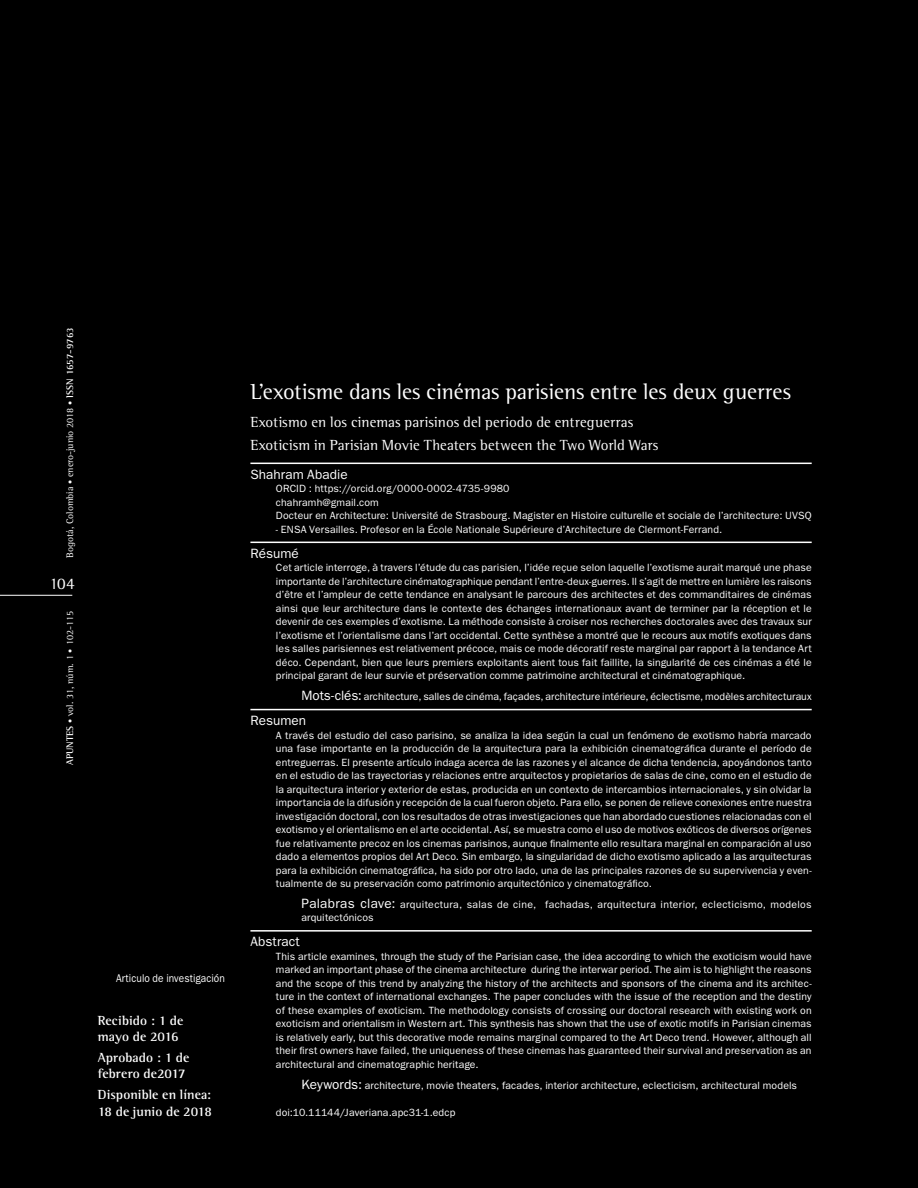
<style>
.page{position:relative;width:918px;height:1188px;background:#000}
.page>*{position:absolute;margin:0;border:0;box-sizing:border-box;transform-origin:0 0}
.N_Titulo{font:22.5px "Agfa Rotis Semi Serif";color:#fff}
.Titulo{font:16.5px "Agfa Rotis Semi Serif";color:#fff}
.N_Título_Inglés{font:15px "Agfa Rotis Semi Serif";letter-spacing:.005em;color:#fff}
.N_Info_Reseña{font:700 13.5px/16.5px "Agfa Rotis Semi Serif";color:#fff}
.N_Subtítulo{font:13.5px "ITC Franklin Gothic Std";letter-spacing:.005em;color:#fff}
.N_Pie_de_Página{font:11.25px "ITC Franklin Gothic Std";letter-spacing:.01em;color:#fff;scale:.9 1}
.N_Body{font:10.5px/13.5px "ITC Franklin Gothic Std";letter-spacing:.01em;color:#fff;text-align:justify}
.N_Palabras_Clave{font:10.5px "ITC Franklin Gothic Std";letter-spacing:.01em;color:#fff}
.N_Palabras_Clave-2{font:10.5px/13.5px "ITC Franklin Gothic Std";letter-spacing:.03em;color:#fff}
.t1{font:9.75px "Agfa Rotis Semi Serif";color:#fff}
.s1{font-size:8.25px}
.s2{font-weight:700}
.s3{font-size:13.5px}
</style>
<div class="page">
<hr style="left:0;top:595px;width:72px;height:1px;background:#fff">
<hr style="left:250px;top:463px;width:562px;height:1px;background:#fff">
<hr style="left:250px;top:542px;width:562px;height:1px;background:#fff">
<hr style="left:250px;top:709px;width:562px;height:1px;background:#fff">
<hr style="left:250px;top:930px;width:562px;height:2px;background:#fff">
<p class="t1" style="left:64px;top:558px;width:232px;rotate:-90deg">Bogotá, Colombia <span class="s1">•</span> enero-junio 2018 <span class="s1">•</span> <span class="s2">ISSN 1657-9763</span></p>
<p class="Titulo" style="left:50px;top:574px;width:27px">104</p>
<p class="t1" style="left:64px;top:765px;width:155px;rotate:-90deg"><span class="s2">APUNTES</span> <span class="s1">•</span> vol. 31, núm. 1 <span class="s1">•</span> 102-115</p>
<p class="N_Pie_de_Página" style="left:116px;top:971px;width:123px">Articulo de investigación</p>
<p class="N_Info_Reseña" style="left:98px;top:1012px;width:87px">Recibido : 1 de mayo de 2016</p>
<p class="N_Info_Reseña" style="left:98px;top:1049px;width:93px">Aprobado : 1 de febrero de2017</p>
<p class="N_Info_Reseña" style="left:98px;top:1086px;width:116px">Disponible en línea:<br>18 de junio de 2018</p>
<p class="N_Titulo" style="left:250px;top:379px;width:542px">L’exotisme dans les cinémas parisiens entre les deux guerres</p>
<p class="N_Título_Inglés" style="left:250px;top:413px;width:384px">Exotismo en los cinemas parisinos del periodo de entreguerras</p>
<p class="N_Título_Inglés" style="left:250px;top:436px;width:410px">Exoticism in Parisian Movie Theaters between the Two World Wars</p>
<p class="N_Subtítulo" style="left:250px;top:467px;width:99px">Shahram Abadie</p>
<p class="N_Body" style="left:276px;top:482px;width:235px">ORCID : https://orcid.org/0000-0002-4735-9980</p>
<p class="N_Body" style="left:276px;top:496px;width:104px">chahramh@gmail.com</p>
<p class="N_Body" style="left:276px;top:509px;width:537px">Docteur en Architecture: Université de Strasbourg. Magister en Histoire culturelle et sociale de l’architecture: UVSQ</p>
<p class="N_Body" style="left:276px;top:523px;width:448px">- ENSA Versailles. Profesor en la École Nationale Supérieure d’Architecture de Clermont-Ferrand.</p>
<p class="N_Subtítulo" style="left:250px;top:546px;width:50px">Résumé</p>
<p class="N_Body" style="left:276px;top:561px;width:537px">Cet article interroge, à travers l’étude du cas parisien, l’idée reçue selon laquelle l’exotisme aurait marqué une phase importante de l’architecture cinématographique pendant l’entre-deux-guerres. Il s’agit de mettre en lumière les raisons d’être et l’ampleur de cette tendance en analysant le parcours des architectes et des commanditaires de cinémas ainsi que leur architecture dans le contexte des échanges internationaux avant de terminer par la réception et le devenir de ces exemples d’exotisme. La méthode consiste à croiser nos recherches doctorales avec des travaux sur l’exotisme et l’orientalisme dans l’art occidental. Cette synthèse a montré que le recours aux motifs exotiques dans les salles parisiennes est relativement précoce, mais ce mode décoratif reste marginal par rapport à la tendance Art déco. Cependant, bien que leurs premiers exploitants aient tous fait faillite, la singularité de ces cinémas a été le principal garant de leur survie et préservation comme patrimoine architectural et cinématographique.</p>
<p class="N_Palabras_Clave" style="left:301px;top:691px;width:512px"><span class="s3">Mots-clés:</span> architecture, salles de cinéma, façades, architecture intérieure, éclectisme, modèles architecturaux</p>
<p class="N_Subtítulo" style="left:250px;top:713px;width:57px">Resumen</p>
<p class="N_Body" style="left:276px;top:728px;width:537px">A través del estudio del caso parisino, se analiza la idea según la cual un fenómeno de exotismo habría marcado una fase importante en la producción de la arquitectura para la exhibición cinematográfica durante el período de entreguerras. El presente artículo indaga acerca de las razones y el alcance de dicha tendencia, apoyándonos tanto en el estudio de las trayectorias y relaciones entre arquitectos y propietarios de salas de cine, como en el estudio de la arquitectura interior y exterior de estas, producida en un contexto de intercambios internacionales, y sin olvidar la importancia de la difusión y recepción de la cual fueron objeto. Para ello, se ponen de relieve conexiones entre nuestra investigación doctoral, con los resultados de otras investigaciones que han abordado cuestiones relacionadas con el exotismo y el orientalismo en el arte occidental. Así, se muestra como el uso de motivos exóticos de diversos orígenes fue relativamente precoz en los cinemas parisinos, aunque finalmente ello resultara marginal en comparación al uso dado a elementos propios del Art Deco. Sin embargo, la singularidad de dicho exotismo aplicado a las arquitecturas para la exhibición cinematográfica, ha sido por otro lado, una de las principales razones de su supervivencia y even&shy;tualmente de su preservación como patrimonio arquitectónico y cinematográfico.</p>
<p class="N_Palabras_Clave-2" style="left:301px;top:898px;width:512px"><span class="s3">Palabras clave:</span> arquitectura, salas de cine, fachadas, arquitectura interior, eclecticismo, modelos arquitectónicos</p>
<p class="N_Subtítulo" style="left:250px;top:934px;width:51px">Abstract</p>
<p class="N_Body" style="left:276px;top:950px;width:537px">This article examines, through the study of the Parisian case, the idea according to which the exoticism would have marked an important phase of the cinema architecture during the interwar period. The aim is to highlight the reasons and the scope of this trend by analyzing the history of the architects and sponsors of the cinema and its architec&shy;ture in the context of international exchanges. The paper concludes with the issue of the reception and the destiny of these examples of exoticism. The methodology consists of crossing our doctoral research with existing work on exoticism and orientalism in Western art. This synthesis has shown that the use of exotic motifs in Parisian cinemas is relatively early, but this decorative mode remains marginal compared to the Art Deco trend. However, although all their first owners have failed, the uniqueness of these cinemas has guaranteed their survival and preservation as an architectural and cinematographic heritage.</p>
<p class="N_Palabras_Clave" style="left:301px;top:1079px;width:497px"><span class="s3">Keywords:</span> architecture, movie theaters, facades, interior architecture, eclecticism, architectural models</p>
<p class="N_Body" style="left:276px;top:1105px;width:181px">doi:10.11144/Javeriana.apc31-1.edcp</p>
</div>
